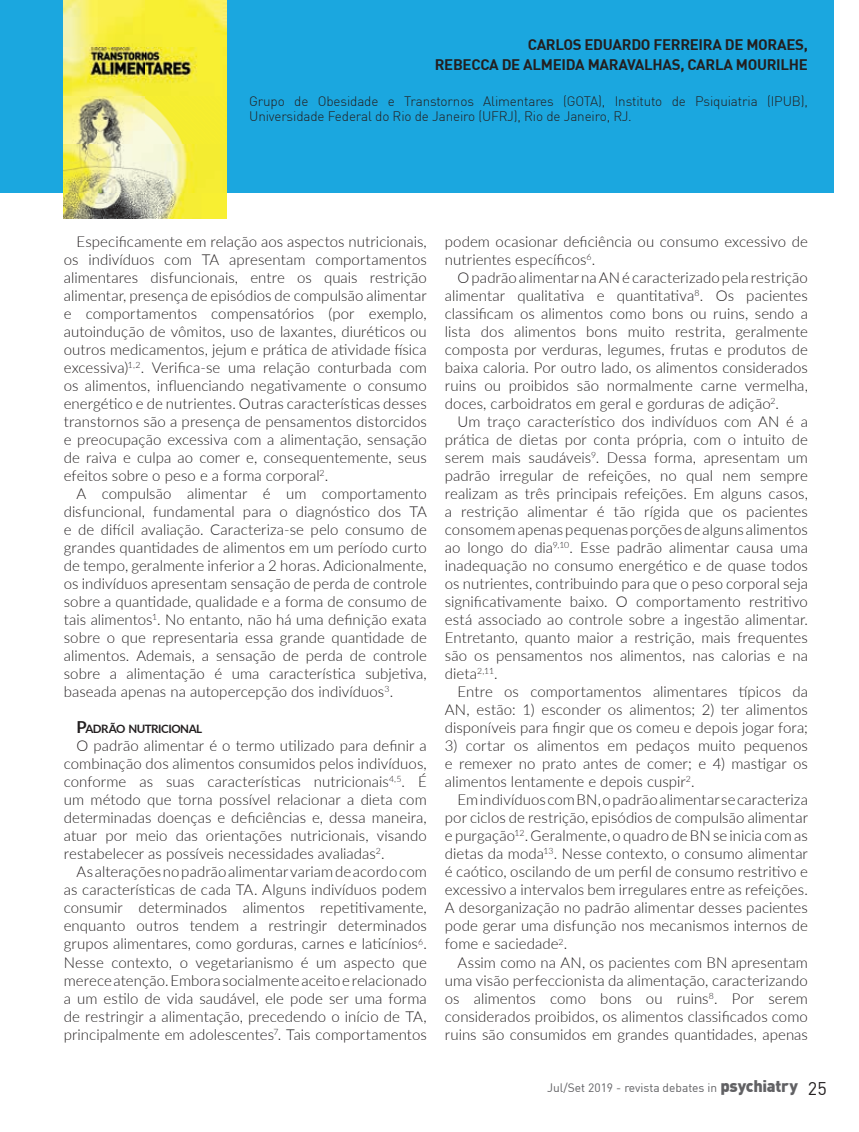
<style>
.page{position:relative;width:859px;height:1132px;background:#fff}
.page>*{position:absolute;margin:0;border:0;box-sizing:border-box;transform-origin:0 0}
.t1{font:300 15px/18px "Lato";letter-spacing:.005em;color:#231f20;text-align:justify}
.t2{font:700 15px/19.5px "DIN";letter-spacing:-.02em;color:#231f20;text-align:right}
.t3{font:300 13.5px/15px "DIN";letter-spacing:-.01em;color:#231f20}
.t4{font:12px "DIN";color:#616164}
.t5{font:700 11.55px "Lato";letter-spacing:-.04em;color:#231f20}
.s1{font-size:16.5px}
.s2{font-weight:900;font-size:16.5px}
.s3{font-size:18px;color:#231f20}
</style>
<div class="page">
<div style="left:0;top:0;width:833px;height:192px;background:#1ba7df"></div>
<img style="left:64px;top:0;width:163px;height:218px">
<p class="t2" style="left:435px;top:36px;width:375px">CARLOS EDUARDO FERREIRA DE MORAES,<br>REBECCA DE ALMEIDA MARAVALHAS, CARLA MOURILHE</p>
<p class="t3" style="left:249px;top:95px;width:560px">Grupo de Obesidade e Transtornos Alimentares (GOTA), Instituto de Psiquiatria (IPUB),<br>Universidade Federal do Rio de Janeiro (UFRJ), Rio de Janeiro, RJ.</p>
<p class="t1" style="left:64px;top:232px;width:365px;text-indent:13px">Especificamente em relação aos aspectos nutricionais, os indivíduos com TA apresentam comportamentos alimentares disfuncionais, entre os quais restrição alimentar, presença de episódios de compulsão alimentar e comportamentos compensatórios (por exemplo, autoindução de vômitos, uso de laxantes, diuréticos ou outros medicamentos, jejum e prática de atividade física excessiva)<sup>1,2</sup>. Verifica-se uma relação conturbada com os alimentos, influenciando negativamente o consumo energético e de nutrientes. Outras características desses transtornos são a presença de pensamentos distorcidos e preocupação excessiva com a alimentação, sensação de raiva e culpa ao comer e, consequentemente, seus efeitos sobre o peso e a forma corporal<sup>2</sup>.</p>
<p class="t1" style="left:64px;top:484px;width:365px;text-indent:13px">A compulsão alimentar é um comportamento disfuncional, fundamental para o diagnóstico dos TA e de difícil avaliação. Caracteriza-se pelo consumo de grandes quantidades de alimentos em um período curto de tempo, geralmente inferior a 2 horas. Adicionalmente, os indivíduos apresentam sensação de perda de controle sobre a quantidade, qualidade e a forma de consumo de tais alimentos<sup>1</sup>. No entanto, não há uma definição exata sobre o que representaria essa grande quantidade de alimentos. Ademais, a sensação de perda de controle sobre a alimentação é uma característica subjetiva, baseada apenas na autopercepção dos indivíduos<sup>3</sup>.</p>
<p class="t5" style="left:77px;top:720px;width:127px"><span class="s1">P</span>ADRÃO NUTRICIONAL</p>
<p class="t1" style="left:64px;top:736px;width:365px;text-indent:13px">O padrão alimentar é o termo utilizado para definir a combinação dos alimentos consumidos pelos indivíduos, conforme as suas características nutricionais<sup>4,5</sup>. É um método que torna possível relacionar a dieta com determinadas doenças e deficiências e, dessa maneira, atuar por meio das orientações nutricionais, visando restabelecer as possíveis necessidades avaliadas<sup>2</sup>.</p>
<p class="t1" style="left:64px;top:862px;width:365px;text-indent:13px">As alterações no padrão alimentar variam de acordo com as características de cada TA. Alguns indivíduos podem consumir determinados alimentos repetitivamente, enquanto outros tendem a restringir determinados grupos alimentares, como gorduras, carnes e laticínios<sup>6</sup>.<br>Nesse contexto, o vegetarianismo é um aspecto que merece atenção. Embora socialmente aceito e relacionado a um estilo de vida saudável, ele pode ser uma forma de restringir a alimentação, precedendo o início de TA, principalmente em adolescentes<sup>7</sup>. Tais comportamentos</p>
<p class="t1" style="left:445px;top:232px;width:365px">podem ocasionar deficiência ou consumo excessivo de nutrientes específicos<sup>6</sup>.</p>
<p class="t1" style="left:445px;top:268px;width:365px;text-indent:13px">O padrão alimentar na AN é caracterizado pela restrição alimentar qualitativa e quantitativa<sup>8</sup>. Os pacientes classificam os alimentos como bons ou ruins, sendo a lista dos alimentos bons muito restrita, geralmente composta por verduras, legumes, frutas e produtos de baixa caloria. Por outro lado, os alimentos considerados ruins ou proibidos são normalmente carne vermelha, doces, carboidratos em geral e gorduras de adição<sup>2</sup>.</p>
<p class="t1" style="left:445px;top:412px;width:365px;text-indent:13px">Um traço característico dos indivíduos com AN é a prática de dietas por conta própria, com o intuito de serem mais saudáveis<sup>9</sup>. Dessa forma, apresentam um padrão irregular de refeições, no qual nem sempre realizam as três principais refeições. Em alguns casos, a restrição alimentar é tão rígida que os pacientes consomem apenas pequenas porções de alguns alimentos ao longo do dia<sup>9,10</sup>. Esse padrão alimentar causa uma inadequação no consumo energético e de quase todos os nutrientes, contribuindo para que o peso corporal seja significativamente baixo. O comportamento restritivo está associado ao controle sobre a ingestão alimentar.<br>Entretanto, quanto maior a restrição, mais frequentes são os pensamentos nos alimentos, nas calorias e na dieta<sup>2,11</sup>.</p>
<p class="t1" style="left:445px;top:682px;width:365px;text-indent:13px">Entre os comportamentos alimentares típicos da AN, estão: 1) esconder os alimentos; 2) ter alimentos disponíveis para fingir que os comeu e depois jogar fora;</p>
<p class="t1" style="left:445px;top:736px;width:365px">3) cortar os alimentos em pedaços muito pequenos e remexer no prato antes de comer; e 4) mastigar os alimentos lentamente e depois cuspir<sup>2</sup>.</p>
<p class="t1" style="left:445px;top:790px;width:365px;text-indent:13px">Em indivíduos com BN, o padrão alimentar se caracteriza por ciclos de restrição, episódios de compulsão alimentar e purgação<sup>12</sup>. Geralmente, o quadro de BN se inicia com as dietas da moda<sup>13</sup>. Nesse contexto, o consumo alimentar é caótico, oscilando de um perfil de consumo restritivo e excessivo a intervalos bem irregulares entre as refeições.<br>A desorganização no padrão alimentar desses pacientes pode gerar uma disfunção nos mecanismos internos de fome e saciedade<sup>2</sup>.</p>
<p class="t1" style="left:445px;top:952px;width:365px;text-indent:13px">Assim como na AN, os pacientes com BN apresentam uma visão perfeccionista da alimentação, caracterizando os alimentos como bons ou ruins<sup>8</sup>. Por serem considerados proibidos, os alimentos classificados como ruins são consumidos em grandes quantidades, apenas</p>
<p class="t4" style="left:547px;top:1082px;width:281px">Jul/Set 2019 - revista debates in <span class="s2">psychiatry</span> <span class="s3">25</span></p>
</div>
